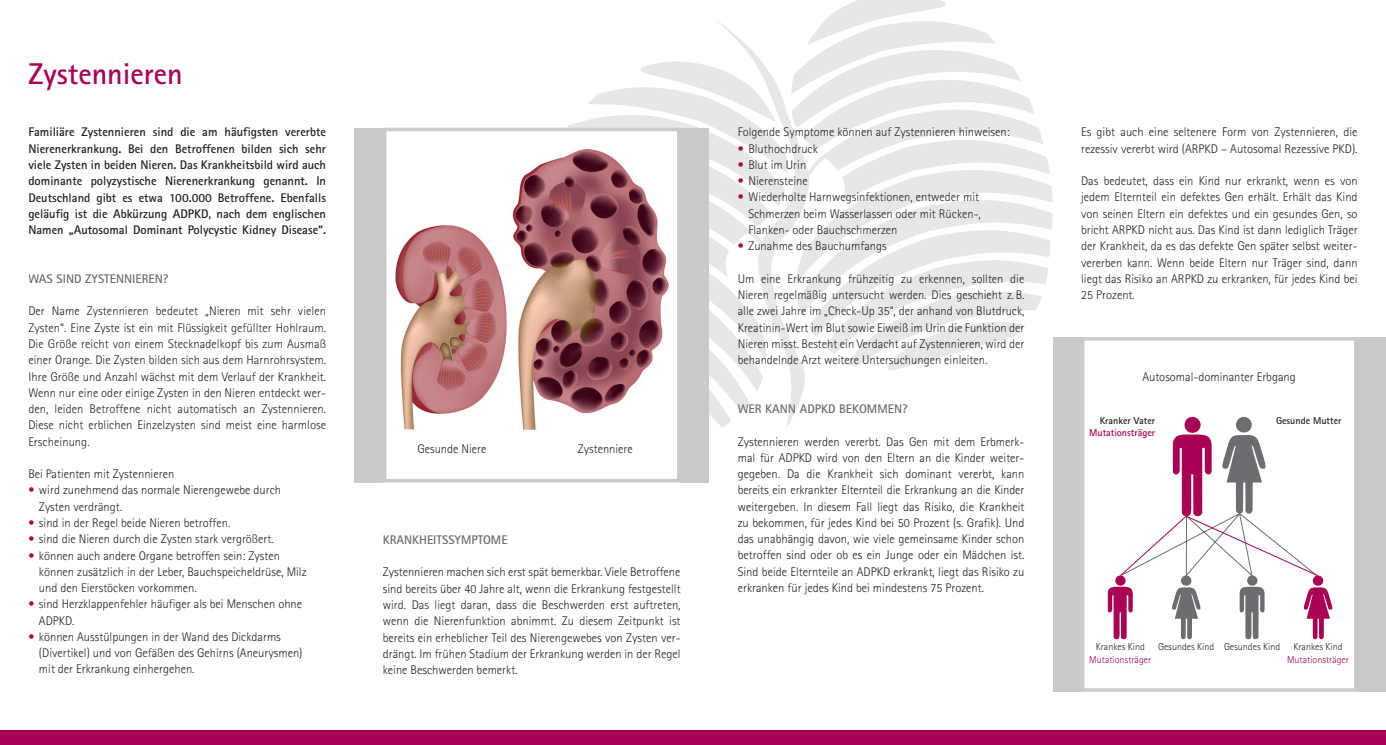
<style>
.page{position:relative;width:1386px;height:745px;background:#fff}
.page>*{position:absolute;margin:0;border:0;box-sizing:border-box;transform-origin:0 0}
.t1{font:700 30px "Rotis Sans Serif Pro Cyr";color:#a90255}
.t2{font:300 12.5px/16.2px "Rotis Sans Serif Pro Cyr";color:#231f20}
.t3{font:700 12.5px/16.2px "Rotis Sans Serif Pro Cyr";color:#231f20;text-align:justify}
.t4{font:700 12.5px "Rotis Sans Serif Pro Cyr";color:#6c6d70}
.t5{font:300 10px "Rotis Sans Serif Pro Cyr";color:#231f20}
.t6{font:300 10px "Rotis Sans Serif Pro Cyr";color:#a90255}
.t7{font:700 10px "Rotis Sans Serif Pro Cyr";color:#231f20}
.t8{font:700 10px "Rotis Sans Serif Pro Cyr";color:#a90255}
.s1{color:#a90255}
</style>
<div class="page">
<div style="left:1080px;top:337px;width:277px;height:354px;background:#fff;border:4px solid #c9cacc"></div>
<svg style="left:516px;top:0;width:536px;height:428px"></svg>
<div style="left:0;top:730px;width:1385px;height:14px;background:#a90255"></div>
<div style="left:1052px;top:337px;width:29px;height:354px;background:#c9cacc"></div>
<div style="left:1357px;top:337px;width:28px;height:354px;background:#c9cacc"></div>
<div style="left:354px;top:128px;width:29px;height:354px;background:#c9cacc"></div>
<div style="left:383px;top:128px;width:297px;height:354px;background:#fff;border:4px solid #c9cacc"></div>
<img style="left:512px;top:148px;width:157px;height:282px">
<img style="left:395px;top:225px;width:112px;height:205px">
<div style="left:680px;top:128px;width:29px;height:354px;background:#c9cacc"></div>
<svg style="left:1107px;top:416px;width:225px;height:224px"></svg>
<h1 class="t1" style="left:28px;top:55px;width:156px">Zystennieren</h1>
<p class="t3" style="left:28px;top:124px;width:299px">Familiäre Zystennieren sind die am häufigsten vererbte Nierenerkrankung. Bei den Betroffenen bilden sich sehr viele Zysten in beiden Nieren. Das Krankheitsbild wird auch dominante polyzystische Nierenerkrankung genannt. In Deutschland gibt es etwa 100.000 Betroffene. Ebenfalls geläufig ist die Abkürzung ADPKD, nach dem englischen Namen „Autosomal Dominant Polycystic Kidney Disease“.</p>
<p class="t4" style="left:28px;top:270px;width:142px">WAS SIND ZYSTENNIEREN?</p>
<p class="t2" style="left:28px;top:303px;width:299px;text-align:justify">Der Name Zystennieren bedeutet „Nieren mit sehr vielen Zysten“. Eine Zyste ist ein mit Flüssigkeit gefüllter Hohlraum.<br>Die Größe reicht von einem Stecknadelkopf bis zum Ausmaß einer Orange. Die Zysten bilden sich aus dem Harnrohrsystem.<br>Ihre Größe und Anzahl wächst mit dem Verlauf der Krankheit.<br>Wenn nur eine oder einige Zysten in den Nieren entdeckt wer&shy;den, leiden Betroffene nicht automatisch an Zystennieren.<br>Diese nicht erblichen Einzelzysten sind meist eine harmlose Erscheinung.</p>
<p class="t2" style="left:28px;top:465px;width:147px">Bei Patienten mit Zystennieren</p>
<p class="t2" style="left:39px;top:482px;width:244px;text-indent:-11px"><span class="s1">•</span> wird zunehmend das normale Nierengewebe durch<br>Zysten verdrängt.</p>
<p class="t2" style="left:28px;top:514px;width:204px"><span class="s1">•</span> sind in der Regel beide Nieren betroffen.</p>
<p class="t2" style="left:28px;top:530px;width:247px"><span class="s1">•</span> sind die Nieren durch die Zysten stark vergrößert.</p>
<p class="t2" style="left:39px;top:547px;width:269px;text-indent:-11px"><span class="s1">•</span> können auch andere Organe betroffen sein: Zysten können zusätzlich in der Leber, Bauchspeicheldrüse, Milz und den Eierstöcken vorkommen.</p>
<p class="t2" style="left:39px;top:595px;width:265px;text-indent:-11px"><span class="s1">•</span> sind Herzklappenfehler häufiger als bei Menschen ohne<br>ADPKD.</p>
<p class="t2" style="left:39px;top:628px;width:265px;text-indent:-11px"><span class="s1">•</span> können Ausstülpungen in der Wand des Dickdarms (Divertikel) und von Gefäßen des Gehirns (Aneurysmen) mit der Erkrankung einhergehen.</p>
<p class="t2" style="left:417px;top:441px;width:71px">Gesunde Niere</p>
<p class="t2" style="left:578px;top:441px;width:57px">Zystenniere</p>
<p class="t4" style="left:383px;top:531px;width:126px">KRANKHEITSSYMPTOME</p>
<p class="t2" style="left:383px;top:564px;width:299px;text-align:justify">Zystennieren machen sich erst spät bemerkbar. Viele Betroffene sind bereits über 40 Jahre alt, wenn die Erkrankung festgestellt wird. Das liegt daran, dass die Beschwerden erst auftreten, wenn die Nierenfunktion abnimmt. Zu diesem Zeitpunkt ist bereits ein erheblicher Teil des Nierengewebes von Zysten ver&shy;drängt. Im frühen Stadium der Erkrankung werden in der Regel keine Beschwerden bemerkt.</p>
<p class="t2" style="left:737px;top:124px;width:273px">Folgende Symptome können auf Zystennieren hinweisen:</p>
<p class="t2" style="left:737px;top:140px;width:82px"><span class="s1">•</span> Bluthochdruck</p>
<p class="t2" style="left:737px;top:157px;width:70px"><span class="s1">•</span> Blut im Urin</p>
<p class="t2" style="left:737px;top:173px;width:72px"><span class="s1">•</span> Nierensteine</p>
<p class="t2" style="left:748px;top:189px;width:234px;text-indent:-11px"><span class="s1">•</span> Wiederholte Harnwegsinfektionen, entweder mit<br>Schmerzen beim Wasserlassen oder mit Rücken-,<br>Flanken- oder Bauchschmerzen</p>
<p class="t2" style="left:737px;top:238px;width:151px"><span class="s1">•</span> Zunahme des Bauchumfangs</p>
<p class="t2" style="left:737px;top:270px;width:288px;text-align:justify">Um eine Erkrankung frühzeitig zu erkennen, sollten die Nieren regelmäßig untersucht werden. Dies geschieht z.B. alle zwei Jahre im „Check-Up 35“, der anhand von Blutdruck, Kreatinin-Wert im Blut sowie Eiweiß im Urin die Funktion der Nieren misst. Besteht ein Verdacht auf Zystennieren, wird der behandelnde Arzt weitere Untersuchungen einleiten.</p>
<p class="t4" style="left:737px;top:400px;width:171px">WER KANN ADPKD BEKOMMEN?</p>
<p class="t2" style="left:737px;top:433px;width:288px;text-align:justify">Zystennieren werden vererbt. Das Gen mit dem Erbmerk&shy;mal für ADPKD wird von den Eltern an die Kinder weiter&shy;gegeben. Da die Krankheit sich dominant vererbt, kann bereits ein erkrankter Elternteil die Erkrankung an die Kinder weitergeben. In diesem Fall liegt das Risiko, die Krankheit zu bekommen, für jedes Kind bei 50 Prozent (s. Grafik). Und das unabhängig davon, wie viele gemeinsame Kinder schon betroffen sind oder ob es ein Junge oder ein Mädchen ist.<br>Sind beide Elternteile an ADPKD erkrankt, liegt das Risiko zu erkranken für jedes Kind bei mindestens 75 Prozent.</p>
<p class="t2" style="left:1081px;top:124px;width:278px">Es gibt auch eine seltenere Form von Zystennieren, die rezessiv vererbt wird (ARPKD – Autosomal Rezessive PKD).</p>
<p class="t2" style="left:1081px;top:173px;width:278px;text-align:justify">Das bedeutet, dass ein Kind nur erkrankt, wenn es von jedem Elternteil ein defektes Gen erhält. Erhält das Kind von seinen Eltern ein defektes und ein gesundes Gen, so bricht ARPKD nicht aus. Das Kind ist dann lediglich Träger der Krankheit, da es das defekte Gen später selbst weiter&shy;vererben kann. Wenn beide Eltern nur Träger sind, dann liegt das Risiko an ARPKD zu erkranken, für jedes Kind bei 25 Prozent.</p>
<p class="t2" style="left:1142px;top:369px;width:155px">Autosomal-dominanter Erbgang</p>
<p class="t7" style="left:1099px;top:414px;width:57px">Kranker Vater</p>
<p class="t8" style="left:1089px;top:426px;width:67px">Mutationsträger</p>
<p class="t7" style="left:1276px;top:414px;width:67px">Gesunde Mutter</p>
<p class="t5" style="left:1158px;top:640px;width:123px">Gesundes Kind Gesundes Kind</p>
<p class="t5" style="left:1095px;top:640px;width:51px">Krankes Kind</p>
<p class="t6" style="left:1089px;top:653px;width:64px">Mutationsträger</p>
<p class="t5" style="left:1293px;top:640px;width:51px">Krankes Kind</p>
<p class="t6" style="left:1286px;top:653px;width:64px">Mutationsträger</p>
</div>
